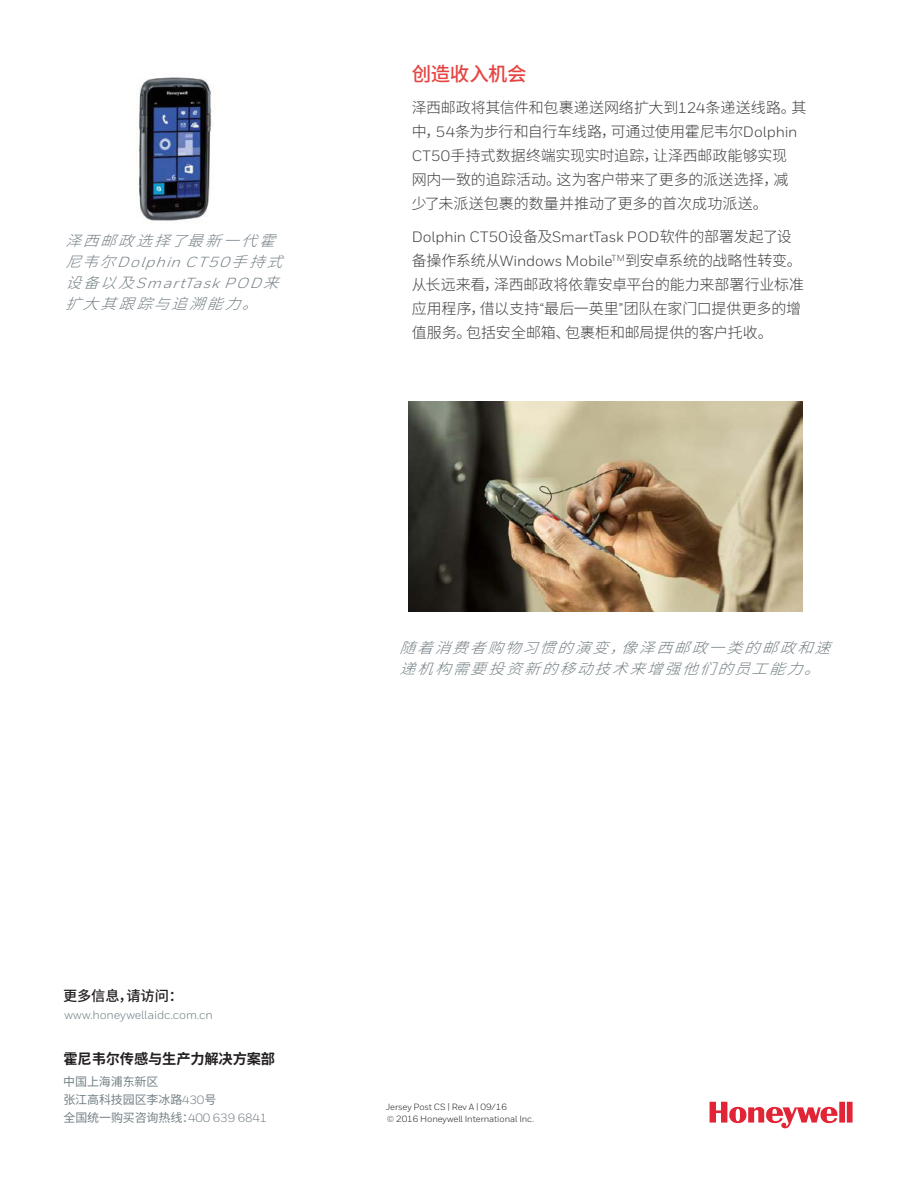
<style>
.page{position:relative;width:918px;height:1188px;background:#fff}
.page>*{position:absolute;margin:0;border:0;box-sizing:border-box;transform-origin:0 0}
.Body__9_14_pt{font:500 19.5px "Source Han Sans CN";letter-spacing:-.025em;color:#e54542}
.Body__9_14_pt-2{font:300 15px/24px "Source Han Sans CN";letter-spacing:-.01em;color:#3e3e3f}
.Body__9_14_pt-3{font:italic 300 14.55px/21px "Source Han Sans CN";color:#748086;scale:1.06 1}
.Cover__Address_Block{font:700 14.25px "Source Han Sans CN";letter-spacing:-.01em;color:#231f20}
.Cover__Address_Block-2{font:500 14.25px "Source Han Sans CN";letter-spacing:-.01em;color:#231f20}
.Cover__Address_Block-3{font:12px "Source Han Sans CN";letter-spacing:-.01em;color:#748086}
.Cover__Address_Block-4{font:12px "Honeywell Sans";letter-spacing:-.01em;color:#748086}
.Cover__Copyright{font:9px "Honeywell Sans";letter-spacing:-.01em;color:#231f20}
.s1{font-family:"Honeywell Sans";font-weight:400}
.s2{font-family:"Honeywell Sans"}
</style>
<div class="page">
<svg style="left:710px;top:1102px;width:143px;height:27px"></svg>
<img style="left:136px;top:77px;width:76px;height:144px">
<img style="left:408px;top:401px;width:395px;height:210px">
<p class="Body__9_14_pt-3" style="left:65px;top:231px;width:220px">泽西邮政选择了最新一代霍尼韦尔<span class="s1">Dolphin CT50</span>手持式设备以及<span class="s1">SmartTaskPOD</span>来扩大其跟踪与追溯能力。</p>
<p class="Body__9_14_pt" style="left:412px;top:63px;width:116px">创造收入机会</p>
<p class="Body__9_14_pt-2" style="left:412px;top:96px;width:396px">泽西邮政将其信件和包裹递送网络扩大到<span class="s1">124</span>条递送线路。其中，<span class="s1">54</span>条为步行和自行车线路，可通过使用霍尼韦尔<span class="s1">Dolphin<br>CT50</span>手持式数据终端实现实时追踪，让泽西邮政能够实现<br>网内一致的追踪活动。这为客户带来了更多的派送选择，减少了未派送包裹的数量并推动了更多的首次成功派送。</p>
<p class="Body__9_14_pt-2" style="left:412px;top:225px;width:394px"><span class="s1">Dolphin CT50</span>设备及<span class="s1">SmartTask POD</span>软件的部署发起了设备操作系统从<span class="s1">Windows Mobile</span><sup>TM</sup>到安卓系统的战略性转变。从长远来看，泽西邮政将依靠安卓平台的能力来部署行业标准应用程序，借以支持<span class="s1">“</span>最后一英里<span class="s1">”</span>团队在家门口提供更多的增值服务。包括安全邮箱、包裹柜和邮局提供的客户托收。</p>
<p class="Body__9_14_pt-3" style="left:399px;top:638px;width:422px">随着消费者购物习惯的演变，像泽西邮政一类的邮政和速递机构需要投资新的移动技术来增强他们的员工能力。</p>
<p class="Cover__Address_Block-2" style="left:63px;top:988px;width:121px">更多信息，请访问：</p>
<p class="Cover__Address_Block-4" style="left:64px;top:1008px;width:150px">www.honeywellaidc.com.cn</p>
<p class="Cover__Address_Block" style="left:63px;top:1051px;width:213px">霍尼韦尔传感与生产力解决方案部</p>
<p class="Cover__Address_Block-3" style="left:63px;top:1075px;width:97px">中国上海浦东新区</p>
<p class="Cover__Address_Block-3" style="left:63px;top:1093px;width:154px">张江高科技园区李冰路<span class="s2">430</span>号</p>
<p class="Cover__Address_Block-3" style="left:63px;top:1111px;width:205px">全国统一购买咨询热线：<span class="s2">400 639 6841</span></p>
<p class="Cover__Copyright" style="left:386px;top:1102px;width:123px">Jersey Post CS | Rev A | 09/16</p>
<p class="Cover__Copyright" style="left:387px;top:1114px;width:149px">© 2016 Honeywell International Inc.</p>
</div>
